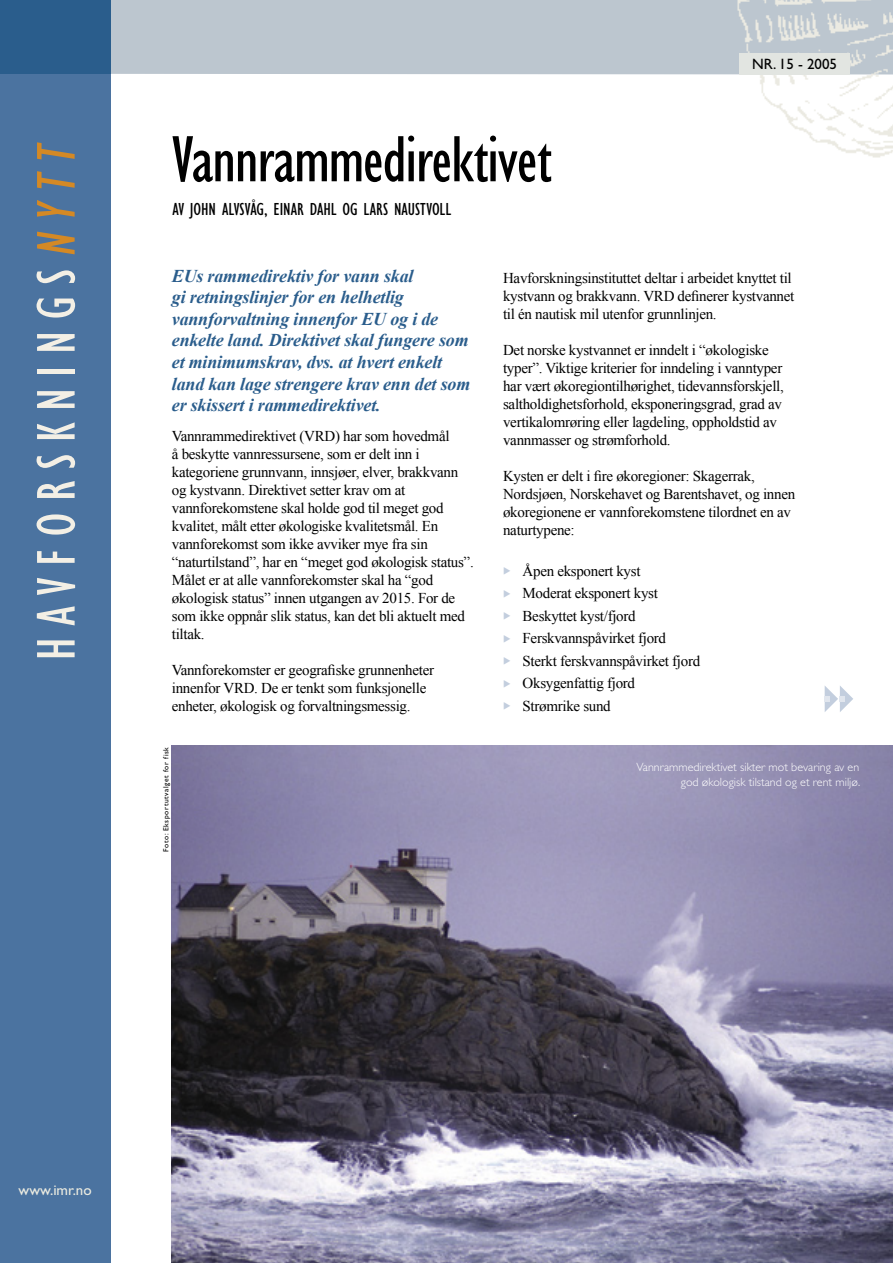
<style>
.page{position:relative;width:893px;height:1263px;background:#fff}
.page>*{position:absolute;margin:0;border:0;box-sizing:border-box;transform-origin:0 0}
.Overskrift{font:condensed 67.5px "Gill Sans";letter-spacing:-.02em;color:#000}
.t1{font:condensed 56.25px "Gill Sans";letter-spacing:.2em;color:#f3efe5}
.Ingress{font:italic 700 18px/21.6px "Times New Roman";letter-spacing:-.01em;color:#2a5d8c}
.Forfatter{font:condensed 18px "Gill Sans";color:#000}
.Ingress-2{font:15px/18px "Times New Roman";letter-spacing:-.02em;color:#000}
.t2{font:15px "Gill Sans";color:#ebebe0}
.t3{font:15px "Gill Sans";color:#000}
.Fig__tekst{font:300 12px/15px "Gill Sans";color:#fff;text-align:right}
.Fig__tekst-2{font:7.5px "Gill Sans";letter-spacing:.08em;color:#000}
.s1{font-style:italic;color:#d48925}
.s2{color:#c3cede}
</style>
<div class="page">
<div style="left:111px;top:0;width:611px;height:74px;background:#bcc6cf"></div>
<div style="left:0;top:61px;width:111px;height:1202px;background:#4b73a0"></div>
<div style="left:0;top:0;width:111px;height:74px;background:#2a5d8c"></div>
<img style="left:722px;top:0;width:171px;height:158px">
<div style="left:739px;top:53px;width:111px;height:21px;background:#e2e5e1"></div>
<svg style="left:825px;top:686px;width:28px;height:26px"></svg>
<img style="left:172px;top:745px;width:721px;height:518px">
<p class="t1" style="left:26px;top:660px;width:524px;rotate:-90deg">HAVFORSKNINGS<span class="s1">NYTT</span></p>
<p class="Overskrift" style="left:172px;top:123px;width:382px">Vannrammedirektivet</p>
<p class="Forfatter" style="left:172px;top:200px;width:280px">AV JOHN ALVSVÅG, EINAR DAHL OG LARS NAUSTVOLL</p>
<p class="t3" style="left:752px;top:55px;width:86px">NR. 15 - 2005</p>
<p class="Ingress" style="left:172px;top:264px;width:300px">EUs rammedirektiv for vann skal<br>gi retningslinjer for en helhetlig vannforvaltning innenfor EU og i de enkelte land. Direktivet skal fungere som et minimumskrav, dvs. at hvert enkelt land kan lage strengere krav enn det som er skissert i rammedirektivet.</p>
<p class="Ingress-2" style="left:172px;top:427px;width:303px">Vannrammedirektivet (VRD) har som hovedmål<br>å beskytte vannressursene, som er delt inn i kategoriene grunnvann, innsjøer, elver, brakkvann og kystvann. Direktivet setter krav om at vannforekomstene skal holde god til meget god kvalitet, målt etter økologiske kvalitetsmål. En vannforekomst som ikke avviker mye fra sin “naturtilstand”, har en “meget god økologisk status”.<br>Målet er at alle vannforekomster skal ha “god økologisk status” innen utgangen av 2015. For de som ikke oppnår slik status, kan det bli aktuelt med tiltak.</p>
<p class="Ingress-2" style="left:172px;top:661px;width:264px">Vannforekomster er geografiske grunnenheter innenfor VRD. De er tenkt som funksjonelle enheter, økologisk og forvaltningsmessig.</p>
<p class="Fig__tekst-2" style="left:162px;top:852px;width:107px;rotate:-90deg">Foto: Eksportutvalget for fisk</p>
<p class="Ingress-2" style="left:503px;top:269px;width:293px">Havforskningsinstituttet deltar i arbeidet knyttet til kystvann og brakkvann. VRD definerer kystvannet til én nautisk mil utenfor grunnlinjen.</p>
<p class="Ingress-2" style="left:503px;top:341px;width:282px">Det norske kystvannet er inndelt i “økologiske typer”. Viktige kriterier for inndeling i vanntyper har vært økoregiontilhørighet, tidevannsforskjell, saltholdighetsforhold, eksponeringsgrad, grad av vertikalomrøring eller lagdeling, oppholdstid av vannmasser og strømforhold.</p>
<p class="Ingress-2" style="left:503px;top:467px;width:294px">Kysten er delt i fire økoregioner: Skagerrak, Nordsjøen, Norskehavet og Barentshavet, og innen økoregionene er vannforekomstene tilordnet en av naturtypene:</p>
<p class="Ingress-2" style="left:503px;top:561px;width:139px"><span class="s2">◆</span> Åpen eksponert kyst</p>
<p class="Ingress-2" style="left:503px;top:584px;width:156px"><span class="s2">◆</span> Moderat eksponert kyst</p>
<p class="Ingress-2" style="left:503px;top:606px;width:134px"><span class="s2">◆</span> Beskyttet kyst/fjord</p>
<p class="Ingress-2" style="left:503px;top:629px;width:164px"><span class="s2">◆</span> Ferskvannspåvirket fjord</p>
<p class="Ingress-2" style="left:503px;top:651px;width:199px"><span class="s2">◆</span> Sterkt ferskvannspåvirket fjord</p>
<p class="Ingress-2" style="left:503px;top:674px;width:133px"><span class="s2">◆</span> Oksygenfattig fjord</p>
<p class="Ingress-2" style="left:503px;top:696px;width:109px"><span class="s2">◆</span> Strømrike sund</p>
<p class="Fig__tekst" style="left:636px;top:760px;width:225px">Vannrammedirektivet sikter mot bevaring av en god økologisk tilstand og et rent miljø.</p>
<p class="t2" style="left:19px;top:1181px;width:75px">www.imr.no</p>
</div>
